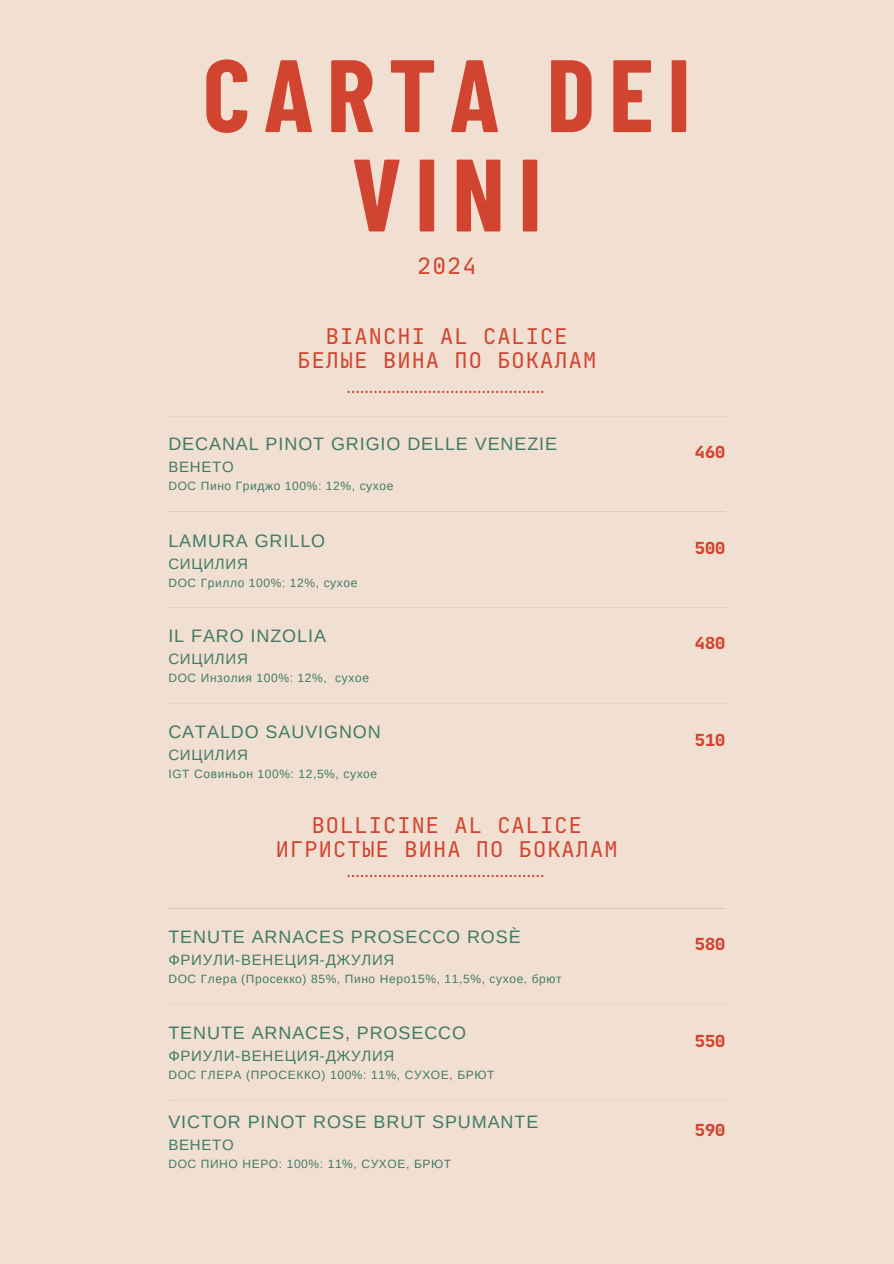
<style>
.page{position:relative;width:894px;height:1264px;background:#fff}
.page>*{position:absolute;margin:0;border:0;box-sizing:border-box;transform-origin:0 0}
.t1{font:700 102.6px/99.3px "Barlow Condensed";letter-spacing:.13em;color:#d14430;text-align:center}
.t2{font:22.95px "Jet Brains Mono";color:#d14430}
.t3{font:21.9px "Jet Brains Mono";letter-spacing:.05em;color:#d14430}
.t4{font:18px "Arimo";letter-spacing:.05em;color:#417b68}
.t5{font:800 expanded 16.8px "Jet Brains Mono";color:#d14430}
.t6{font:15px "Arimo";letter-spacing:.05em;color:#417b68}
.t7{font:12px "Arimo";letter-spacing:.05em;color:#417b68}
</style>
<div class="page">
<div style="left:0;top:0;width:893px;height:1263px;background:#f1dfd1"></div>
<svg style="left:347px;top:391px;width:196px;height:2px"></svg>
<svg style="left:347px;top:874px;width:196px;height:3px"></svg>
<h1 class="t1" style="left:203px;top:41px;width:489px">CARTA DEI<br>VINI</h1>
<p class="t2" style="left:417px;top:251px;width:60px">2024</p>
<p class="t3" style="left:326px;top:322px;width:243px">BIANCHI AL CALICE</p>
<p class="t3" style="left:297px;top:346px;width:300px">БЕЛЫЕ ВИНА ПО БОКАЛАМ</p>
<h3 class="t4" style="left:168px;top:434px;width:390px">DECANAL PINOT GRIGIO DELLE VENEZIE</h3>
<p class="t6" style="left:168px;top:459px;width:67px">ВЕНЕТО</p>
<p class="t7" style="left:168px;top:479px;width:226px">DOC Пино Гриджо 100%: 12%, сухое</p>
<h3 class="t4" style="left:168px;top:530px;width:158px">LAMURA GRILLO</h3>
<p class="t6" style="left:168px;top:555px;width:81px">СИЦИЛИЯ</p>
<p class="t7" style="left:168px;top:576px;width:190px">DOC Грилло 100%: 12%, сухое</p>
<h3 class="t4" style="left:168px;top:625px;width:159px">IL FARO INZOLIA</h3>
<p class="t6" style="left:168px;top:650px;width:81px">СИЦИЛИЯ</p>
<p class="t7" style="left:168px;top:671px;width:202px">DOC Инзолия 100%: 12%, сухое</p>
<h3 class="t4" style="left:168px;top:722px;width:214px">CATALDO SAUVIGNON</h3>
<p class="t6" style="left:168px;top:746px;width:81px">СИЦИЛИЯ</p>
<p class="t7" style="left:168px;top:767px;width:210px">IGT Совиньон 100%: 12,5%, сухое</p>
<p class="t3" style="left:311px;top:811px;width:272px">BOLLICINE AL CALICE</p>
<p class="t3" style="left:276px;top:835px;width:343px">ИГРИСТЫЕ ВИНА ПО БОКАЛАМ</p>
<p class="t5" style="left:694px;top:441px;width:32px">460</p>
<p class="t5" style="left:694px;top:537px;width:32px">500</p>
<p class="t5" style="left:694px;top:632px;width:32px">480</p>
<p class="t5" style="left:694px;top:729px;width:32px">510</p>
<h3 class="t4" style="left:168px;top:926px;width:354px">TENUTE ARNACES PROSECCO ROSÈ</h3>
<p class="t6" style="left:168px;top:951px;width:227px">ФРИУЛИ-ВЕНЕЦИЯ-ДЖУЛИЯ</p>
<p class="t7" style="left:168px;top:972px;width:394px">DOC Глера (Просекко) 85%, Пино Неро15%, 11,5%, сухое, брют</p>
<p class="t4" style="left:168px;top:1023px;width:299px">TENUTE ARNACES, PROSECCO</p>
<p class="t6" style="left:168px;top:1047px;width:227px">ФРИУЛИ-ВЕНЕЦИЯ-ДЖУЛИЯ</p>
<p class="t7" style="left:168px;top:1068px;width:327px">DOC ГЛЕРА (ПРОСЕККО) 100%: 11%, СУХОЕ, БРЮТ</p>
<p class="t4" style="left:168px;top:1111px;width:371px">VICTOR PINOT ROSE BRUT SPUMANTE</p>
<p class="t6" style="left:168px;top:1136px;width:67px">ВЕНЕТО</p>
<p class="t7" style="left:168px;top:1157px;width:284px">DOC ПИНО НЕРО: 100%: 11%, СУХОЕ, БРЮТ</p>
<p class="t5" style="left:694px;top:933px;width:32px">580</p>
<p class="t5" style="left:694px;top:1030px;width:32px">550</p>
<p class="t5" style="left:694px;top:1119px;width:32px">590</p>
</div>
